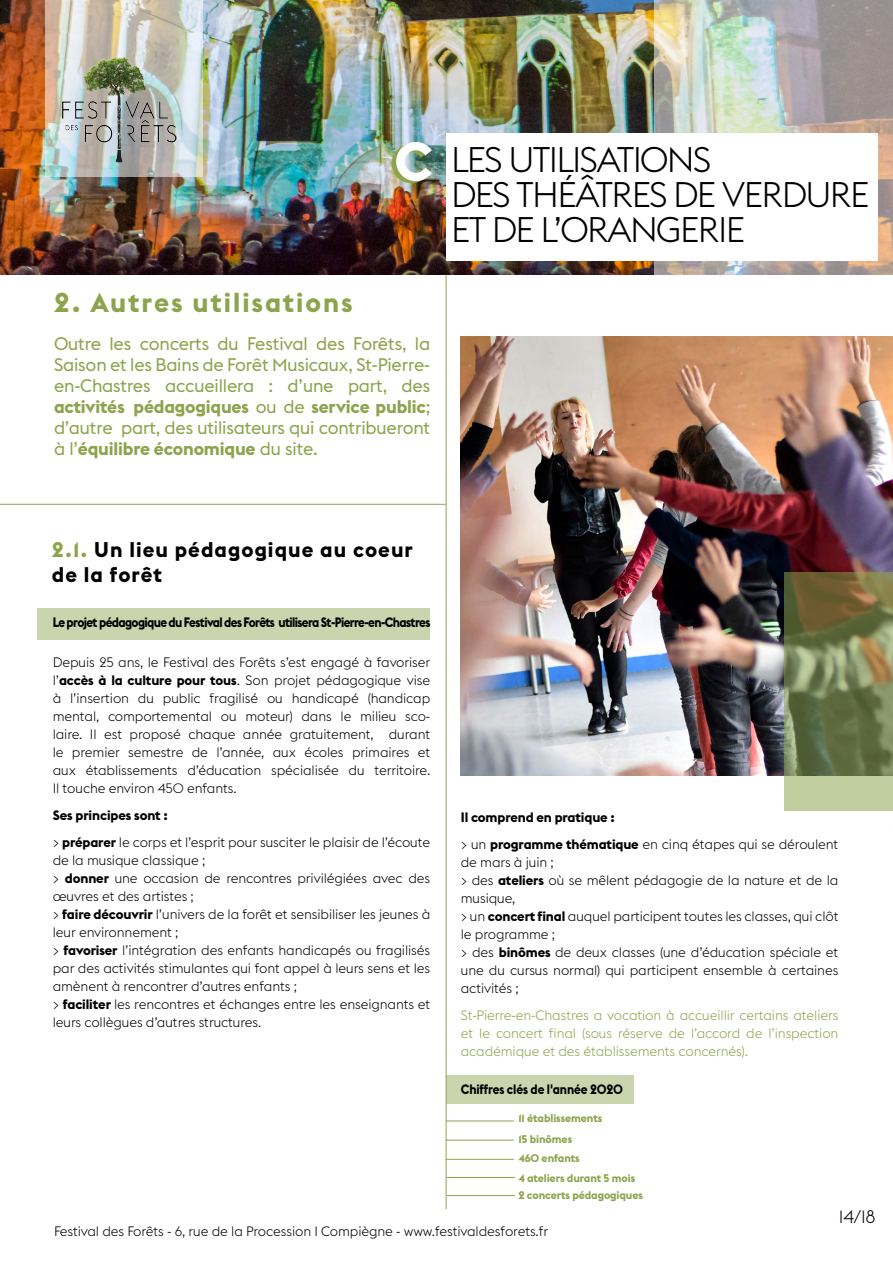
<style>
.page{position:relative;width:893px;height:1263px;background:#fff}
.page>*{position:absolute;margin:0;border:0;box-sizing:border-box;transform-origin:0 0}
.t1{font:700 54px "Euclid Flex";color:#fff}
.t2{font:300 35.1px/35.1px "Euclid Flex";letter-spacing:-.05em;color:#000}
.t3{font:700 27px "Euclid Flex";letter-spacing:.075em;color:#8da44d}
.t4{font:700 21px/25.2px "Euclid Flex";letter-spacing:.05em;color:#000}
.t5{font:18px/21px "Euclid Flex";letter-spacing:-.01em;color:#8da44d;text-align:justify}
.t6{font:300 18px "Euclid Flex";color:#000}
.t7{font:300 13.5px/18px "Euclid Flex";letter-spacing:-.01em;color:#000}
.t8{font:300 13.5px/18px "Euclid Flex";letter-spacing:-.01em;color:#8da44d;text-align:justify}
.t9{font:700 13.5px/27px "Euclid Flex";letter-spacing:-.01em;color:#000}
.t10{font:700 13.5px "Euclid Flex";letter-spacing:-.05em;color:#000;scale:.9 1}
.t11{font:700 13.5px "Euclid Flex";letter-spacing:-.01em;color:#000;scale:.9 1}
.t12{font:700 10.95px/19.8px "Euclid Flex";letter-spacing:-.01em;color:#8da44d}
.s1{font-weight:700}
.s2{color:#8da44d}
.s3{font-weight:300}
</style>
<div class="page">
<img style="left:0;top:0;width:655px;height:275px">
<svg style="left:45px;top:0;width:157px;height:176px;background:#cecabe"></svg>
<img style="left:54px;top:54px;width:140px;height:113px">
<img style="left:655px;top:0;width:238px;height:275px">
<div style="left:446px;top:133px;width:431px;height:128px;background:#fff"></div>
<hr style="left:446px;top:275px;width:1px;height:934px;background:#8da44d">
<hr style="left:447px;top:1195px;width:68px;height:1px;background:#8da44d">
<hr style="left:446px;top:1121px;width:68px;height:1px;background:#8da44d">
<hr style="left:446px;top:1140px;width:68px;height:1px;background:#8da44d">
<hr style="left:446px;top:1159px;width:68px;height:1px;background:#8da44d">
<hr style="left:447px;top:1177px;width:68px;height:1px;background:#8da44d">
<div style="left:38px;top:609px;width:392px;height:31px;background:#cad5ad"></div>
<div style="left:446px;top:1075px;width:188px;height:29px;background:#cad5ad"></div>
<img style="left:460px;top:336px;width:432px;height:440px">
<svg style="left:784px;top:572px;width:109px;height:239px;background:#7d8357"></svg>
<hr style="left:0;top:504px;width:446px;height:1px;background:#8da44d">
<h1 class="t1" style="left:394px;top:130px;width:40px">C</h1>
<h3 class="t3" style="left:54px;top:287px;width:300px">2. Autres utilisations</h3>
<p class="t5" style="left:54px;top:334px;width:378px">Outre les concerts du Festival des Forêts, la Saison et les Bains de Forêt Musicaux, St-Pierre&shy;en-Chastres accueillera : d’une part, des <span class="s1">activités pédagogiques</span> ou de <span class="s1">service public</span>; d’autre part, des utilisateurs qui contribueront à l’<span class="s1">équilibre économique</span> du site.</p>
<h2 class="t2" style="left:451px;top:142px;width:420px">LES UTILISATIONS<br>DES THÉÂTRES DE VERDURE<br>ET DE L’ORANGERIE</h2>
<h3 class="t4" style="left:52px;top:537px;width:362px"><span class="s2">2.1.</span> Un lieu pédagogique au coeur de la forêt</h3>
<p class="t10" style="left:53px;top:615px;width:421px">Le projet pédagogique du Festival des Forêts utilisera St-Pierre-en-Chastres</p>
<p class="t7" style="left:53px;top:653px;width:379px;text-align:justify">Depuis 25 ans, le Festival des Forêts s’est engagé à favoriser l’<span class="s1">accès à la culture pour tous</span>. Son projet pédagogique vise à l’insertion du public fragilisé ou handicapé (handicap mental, comportemental ou moteur) dans le milieu sco&shy;laire. Il est proposé chaque année gratuitement, durant le premier semestre de l’année, aux écoles primaires et aux établissements d’éducation spécialisée du territoire.<br>Il touche environ 450 enfants.</p>
<p class="t7" style="left:53px;top:802px;width:379px;line-height:27px"><span class="s1">Ses principes sont :<br></span>&gt; <span class="s1">préparer</span> le corps et l’esprit pour susciter le plaisir de l’écoute</p>
<p class="t7" style="left:53px;top:851px;width:379px">de la musique classique ;<br>&gt; <span class="s1">donner</span> une occasion de rencontres privilégiées avec des œuvres et des artistes ;<br>&gt; <span class="s1">faire découvrir</span> l’univers de la forêt et sensibiliser les jeunes à leur environnement ;<br>&gt; <span class="s1">favoriser</span> l’intégration des enfants handicapés ou fragilisés par des activités stimulantes qui font appel à leurs sens et les amènent à rencontrer d’autres enfants ;<br>&gt; <span class="s1">faciliter</span> les rencontres et échanges entre les enseignants et leurs collègues d’autres structures.</p>
<p class="t9" style="left:461px;top:804px;width:379px">Il comprend en pratique :<br><span class="s3">&gt; un</span> programme thématique <span class="s3">en cinq étapes qui se déroulent</span></p>
<p class="t7" style="left:461px;top:853px;width:379px">de mars à juin ;<br>&gt; des <span class="s1">ateliers</span> où se mêlent pédagogie de la nature et de la musique,<br>&gt; un <span class="s1">concert final</span> auquel participent toutes les classes, qui clôt le programme ;<br>&gt; des <span class="s1">binômes</span> de deux classes (une d’éducation spéciale et une du cursus normal) qui participent ensemble à certaines activités ;</p>
<p class="t8" style="left:461px;top:1006px;width:379px">St-Pierre-en-Chastres a vocation à accueillir certains ateliers et le concert final (sous réserve de l’accord de l’inspection académique et des établissements concernés).</p>
<p class="t11" style="left:461px;top:1081px;width:182px">Chiffres clés de l'année 2020</p>
<p class="t12" style="left:518px;top:1109px;width:118px">11 établissements<br>15 binômes<br>460 enfants<br>4 ateliers durant 5 mois</p>
<p class="t12" style="left:518px;top:1185px;width:126px">2 concerts pédagogiques</p>
<h3 class="t6" style="left:839px;top:1207px;width:38px">14/18</h3>
<p class="t7" style="left:54px;top:1222px;width:496px">Festival des Forêts - 6, rue de la Procession I Compiègne - www.festivaldesforets.fr</p>
</div>
